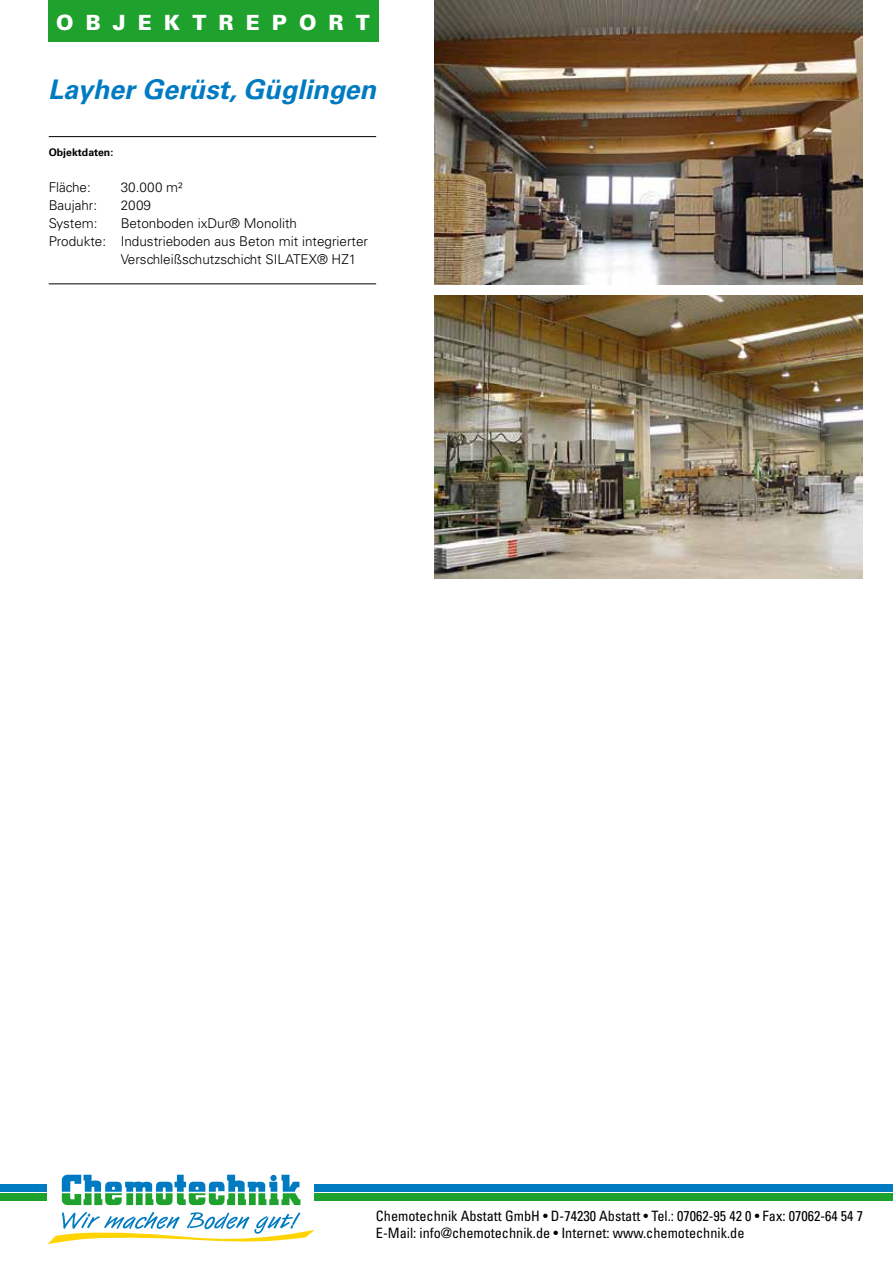
<style>
.page{position:relative;width:893px;height:1263px;background:#fff}
.page>*{position:absolute;margin:0;border:0;box-sizing:border-box;transform-origin:0 0}
.t1{font:italic 700 27px "Univers LT";color:#007bc2}
.t2{font:900 21px "Univers LT";letter-spacing:.575em;color:#fff}
.t3{font:condensed 14.25px/17.1px "Univers LT";color:#000}
.t4{font:300 13.5px "Univers LT";color:#000}
.t5{font:700 10.5px "Univers LT";color:#000}
</style>
<div class="page">
<div style="left:0;top:1184px;width:47px;height:7px;background:#007bc2"></div>
<div style="left:0;top:1193px;width:47px;height:8px;background:#1fa12e"></div>
<div style="left:315px;top:1184px;width:578px;height:7px;background:#007bc2"></div>
<div style="left:315px;top:1193px;width:578px;height:8px;background:#1fa12e"></div>
<svg style="left:62px;top:1175px;width:238px;height:30px"></svg>
<svg style="left:48px;top:1212px;width:267px;height:32px"></svg>
<div style="left:48px;top:1px;width:330px;height:41px;background:#1fa12e"></div>
<img style="left:435px;top:296px;width:428px;height:283px">
<img style="left:435px;top:1px;width:428px;height:283px">
<hr style="left:49px;top:136px;width:327px;height:1px;background:#000">
<hr style="left:49px;top:284px;width:327px;height:1px;background:#000">
<h2 class="t2" style="left:56px;top:9px;width:315px">OBJEKTREPORT</h2>
<h1 class="t1" style="left:48px;top:74px;width:329px">Layher Gerüst, Güglingen</h1>
<p class="t5" style="left:49px;top:146px;width:66px">Objektdaten:</p>
<p class="t4" style="left:49px;top:179px;width:44px">Fläche:</p>
<p class="t4" style="left:121px;top:179px;width:64px">30.000 m²</p>
<p class="t4" style="left:49px;top:197px;width:50px">Baujahr:</p>
<p class="t4" style="left:121px;top:197px;width:32px">2009</p>
<p class="t4" style="left:49px;top:215px;width:50px">System:</p>
<p class="t4" style="left:121px;top:215px;width:178px">Betonboden ixDur® Monolith</p>
<p class="t4" style="left:49px;top:233px;width:321px">Produkte: Industrieboden aus Beton mit integrierter</p>
<p class="t4" style="left:121px;top:251px;width:237px">Verschleißschutzschicht SILATEX® HZ1</p>
<p class="t3" style="left:376px;top:1207px;width:489px">Chemotechnik Abstatt GmbH • D-74230 Abstatt • Tel.: 07062-95 42 0 • Fax: 07062-64 54 7<br>E-Mail: info@chemotechnik.de • Internet: www.chemotechnik.de</p>
</div>
